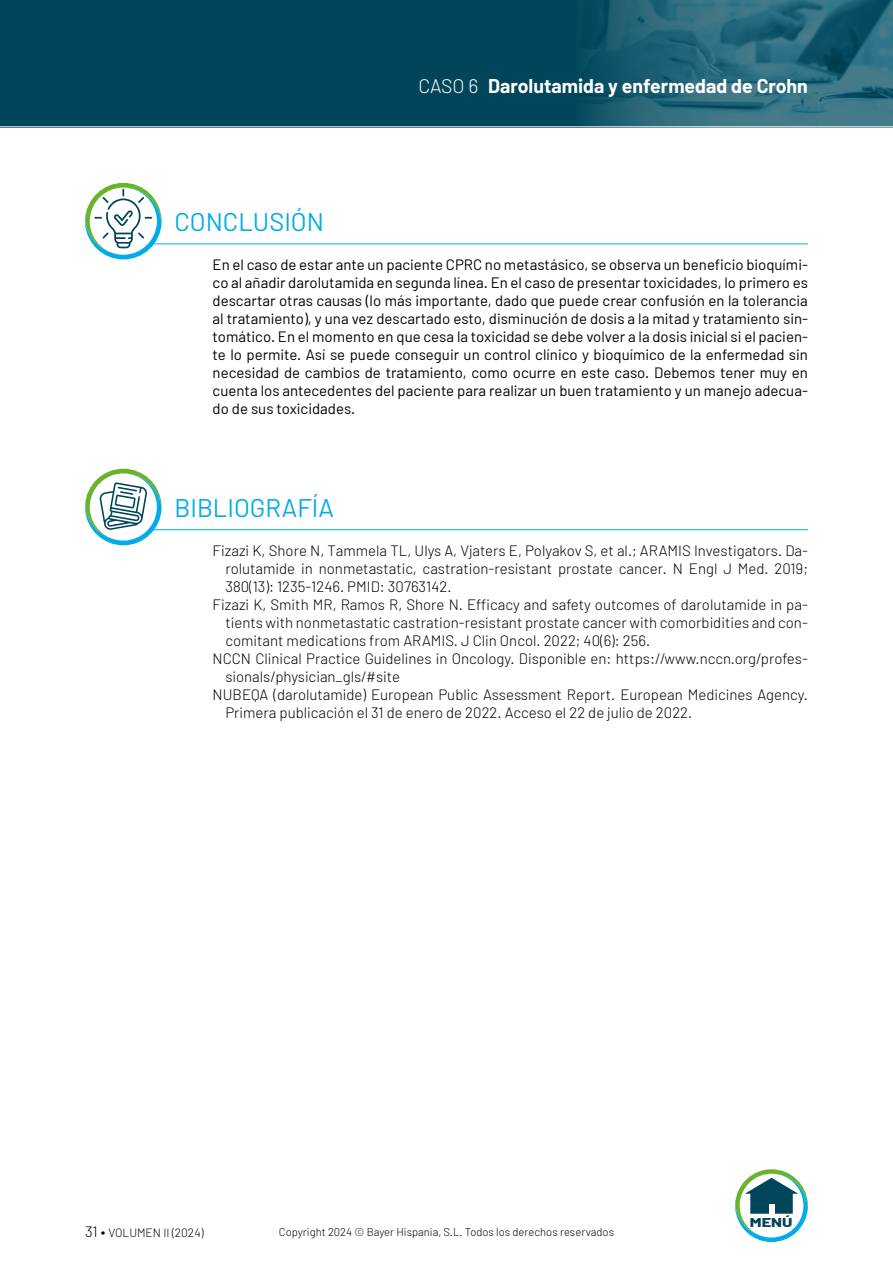
<style>
.page{position:relative;width:893px;height:1263px;background:#fff}
.page>*{position:absolute;margin:0;border:0;box-sizing:border-box;transform-origin:0 0}
.t1{font:25.5px "Barlow";color:#00ace9}
.t2{font:900 19.5px "Barlow";color:#fff}
.t3{font:700 19.5px "Barlow";color:#fff}
.t4{font:300 15px "Barlow";color:#000}
.t5{font:15px/18px "Barlow";color:#000;text-align:justify}
.t6{font:800 12.75px "Barlow";color:#004559;scale:1.3 1}
.t7{font:300 12px "Barlow";color:#000}
.t8{font:300 11.25px "Barlow";color:#000}
.s1{font-weight:300}
.s2{font-size:15px}
</style>
<div class="page">
<svg style="left:735px;top:1169px;width:73px;height:73px"></svg>
<div style="left:769px;top:1205px;width:5px;height:10px;background:#fff"></div>
<hr style="left:128px;top:243px;width:680px;height:1px;background:#00ace9">
<hr style="left:128px;top:529px;width:680px;height:1px;background:#00ace9">
<svg style="left:85px;top:183px;width:77px;height:76px"></svg>
<svg style="left:85px;top:469px;width:77px;height:76px"></svg>
<div style="left:0;top:0;width:893px;height:128px;background:#004559"></div>
<img style="left:572px;top:0;width:321px;height:128px">
<hr style="left:0;top:126px;width:893px;height:1px;background:#fff">
<h2 class="t2" style="left:271px;top:74px;width:538px">acral paraneoplásico: una entidad infrecuente y esconocida</h2>
<h2 class="t3" style="left:418px;top:74px;width:391px"><span class="s1">CASO 6</span> Darolutamida y enfermedad de Crohn</h2>
<h1 class="t1" style="left:174px;top:206px;width:151px">CONCLUSIÓN</h1>
<p class="t5" style="left:213px;top:255px;width:597px">En el caso de estar ante un paciente CPRC no metastásico, se observa un beneficio bioquími&shy;co al añadir darolutamida en segunda línea. En el caso de presentar toxicidades, lo primero es descartar otras causas (lo más importante, dado que puede crear confusión en la tolerancia al tratamiento), y una vez descartado esto, disminución de dosis a la mitad y tratamiento sin&shy;tomático. En el momento en que cesa la toxicidad se debe volver a la dosis inicial si el pacien&shy;te lo permite. Así se puede conseguir un control clínico y bioquímico de la enfermedad sin necesidad de cambios de tratamiento, como ocurre en este caso. Debemos tener muy en cuenta los antecedentes del paciente para realizar un buen tratamiento y un manejo adecua&shy;do de sus toxicidades.</p>
<h1 class="t1" style="left:174px;top:492px;width:161px">BIBLIOGRAFÍA</h1>
<p class="t4" style="left:213px;top:541px;width:597px">Fizazi K, Shore N, Tammela TL, Ulys A, Vjaters E, Polyakov S, et al.; ARAMIS Investigators. Da-</p>
<p class="t4" style="left:225px;top:559px;width:584px">rolutamide in nonmetastatic, castration-resistant prostate cancer. N Engl J Med. 2019;</p>
<p class="t4" style="left:225px;top:577px;width:228px">380(13): 1235-1246. PMID: 30763142.</p>
<p class="t4" style="left:213px;top:595px;width:597px">Fizazi K, Smith MR, Ramos R, Shore N. Efficacy and safety outcomes of darolutamide in pa-</p>
<p class="t4" style="left:225px;top:613px;width:584px">tients with nonmetastatic castration-resistant prostate cancer with comorbidities and con-</p>
<p class="t4" style="left:225px;top:631px;width:426px">comitant medications from ARAMIS. J Clin Oncol. 2022; 40(6): 256.</p>
<p class="t4" style="left:213px;top:649px;width:597px">NCCN Clinical Practice Guidelines in Oncology. Disponible en: https://www.nccn.org/profes-</p>
<p class="t4" style="left:225px;top:667px;width:176px">sionals/physician_gls/#site</p>
<p class="t4" style="left:213px;top:685px;width:597px">NUBEQA (darolutamide) European Public Assessment Report. European Medicines Agency.</p>
<p class="t4" style="left:225px;top:703px;width:468px">Primera publicación el 31 de enero de 2022. Acceso el 22 de julio de 2022.</p>
<p class="t7" style="left:85px;top:1225px;width:120px"><span class="s2">31 •</span> VOLUMEN II (2024)</p>
<p class="t8" style="left:279px;top:1224px;width:337px">Copyright 2024 © Bayer Hispania, S.L. Todos los derechos reservados</p>
<p class="t6" style="left:750px;top:1215px;width:34px">MENÚ</p>
</div>
